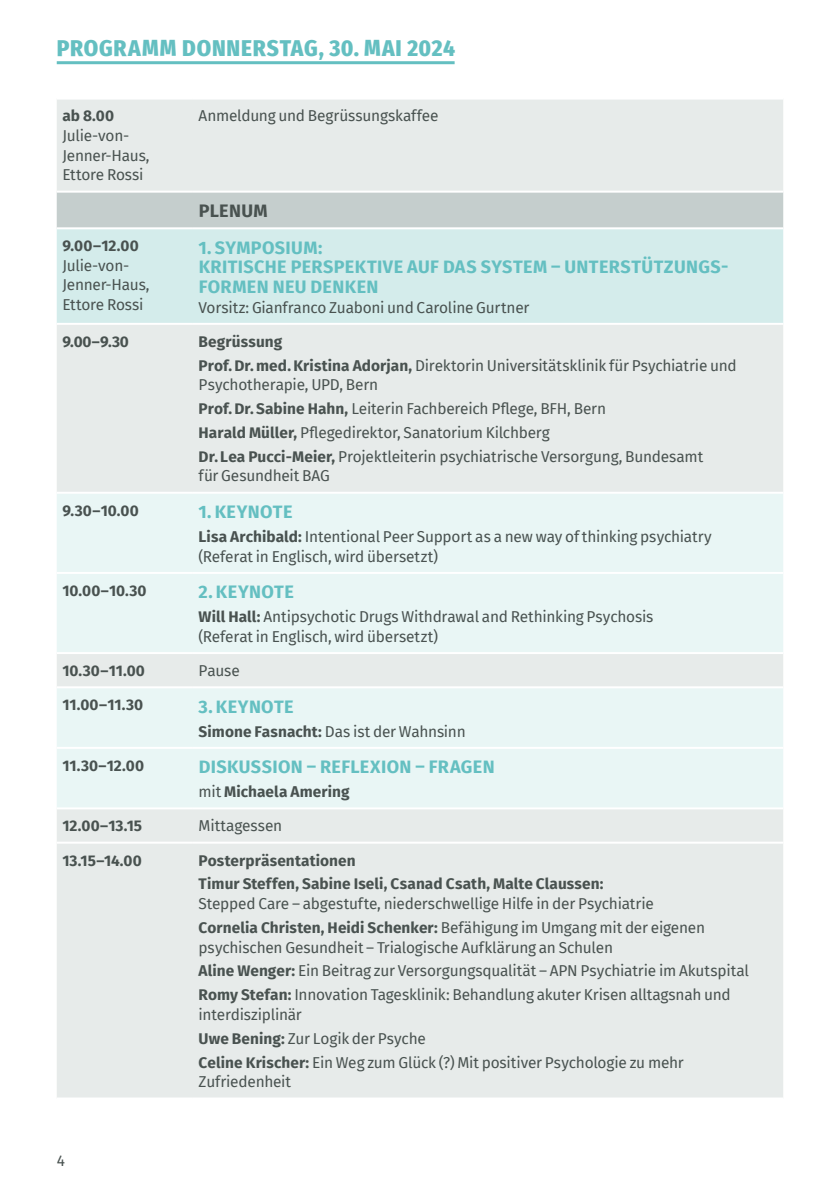
<style>
.page{position:relative;width:840px;height:1191px;background:#fff}
.page>*{position:absolute;margin:0;border:0;box-sizing:border-box;transform-origin:0 0}
.t1{font:800 23px "Fira Sans Condensed";letter-spacing:.035em;color:#64bfc1}
.t2{font:700 18px/19.6px "Fira Sans";letter-spacing:.02em;color:#64bfc1}
.t3{font:700 18px "Fira Sans";letter-spacing:.02em;color:#495250}
.t4{font:15.4px/23.8px "Fira Sans";letter-spacing:-.015em;color:#495250}
.t5{font:700 15.4px/23.8px "Fira Sans";letter-spacing:.005em;color:#495250}
.s1{font-weight:700}
.s2{font-weight:400}
</style>
<div class="page">
<hr style="left:57px;top:61px;width:397px;height:3px;background:#64bfc1">
<div style="left:57px;top:100px;width:725px;height:997px;background:#e7ebea"></div>
<div style="left:57px;top:193px;width:725px;height:34px;background:#c5cecd"></div>
<div style="left:57px;top:229px;width:725px;height:94px;background:#d4eceb"></div>
<svg style="left:57px;top:494px;width:725px;height:313px;background:#e8f4f3"></svg>
<hr style="left:57px;top:747px;width:136px;height:2px;background:#fff">
<hr style="left:193px;top:747px;width:589px;height:2px;background:#fff">
<hr style="left:57px;top:841px;width:136px;height:2px;background:#fff">
<hr style="left:193px;top:841px;width:589px;height:2px;background:#fff">
<hr style="left:57px;top:191px;width:136px;height:2px;background:#fff">
<hr style="left:193px;top:191px;width:589px;height:2px;background:#fff">
<hr style="left:57px;top:572px;width:136px;height:2px;background:#fff">
<hr style="left:193px;top:572px;width:589px;height:2px;background:#fff">
<hr style="left:57px;top:652px;width:136px;height:2px;background:#fff">
<hr style="left:193px;top:652px;width:589px;height:2px;background:#fff">
<hr style="left:57px;top:807px;width:136px;height:2px;background:#fff">
<hr style="left:193px;top:807px;width:589px;height:2px;background:#fff">
<hr style="left:57px;top:227px;width:136px;height:2px;background:#fff">
<hr style="left:193px;top:227px;width:589px;height:2px;background:#fff">
<hr style="left:57px;top:323px;width:136px;height:2px;background:#fff">
<hr style="left:193px;top:323px;width:589px;height:2px;background:#fff">
<hr style="left:57px;top:492px;width:136px;height:2px;background:#fff">
<hr style="left:193px;top:492px;width:589px;height:2px;background:#fff">
<hr style="left:57px;top:686px;width:136px;height:2px;background:#fff">
<hr style="left:193px;top:686px;width:589px;height:2px;background:#fff">
<h1 class="t1" style="left:57px;top:28px;width:399px">PROGRAMM DONNERSTAG, 30. MAI 2024</h1>
<p class="t5" style="left:62px;top:103px;width:53px">ab 8.00</p>
<p class="t4" style="left:62px;top:125px;width:89px;line-height:19.6px">Julie-von-<br>Jenner-Haus,<br>Ettore Rossi</p>
<p class="t5" style="left:62px;top:233px;width:78px">9.00–12.00</p>
<p class="t4" style="left:62px;top:255px;width:89px;line-height:19.6px">Julie-von-<br>Jenner-Haus,<br>Ettore Rossi</p>
<p class="t4" style="left:198px;top:104px;width:241px">Anmeldung und Begrüssungskaffee</p>
<p class="t3" style="left:199px;top:195px;width:70px">PLENUM</p>
<p class="t2" style="left:198px;top:236px;width:531px">1. SYMPOSIUM:<br>KRITISCHE PERSPEKTIVE AUF DAS SYSTEM – UNTERSTÜTZUNGS-<br>FORMEN NEU DENKEN</p>
<p class="t4" style="left:198px;top:295px;width:332px">Vorsitz: Gianfranco Zuaboni und Caroline Gurtner</p>
<p class="t5" style="left:62px;top:328px;width:68px">9.00–9.30</p>
<p class="t4" style="left:198px;top:329px;width:539px"><span class="s1">Begrüssung<br>Prof.Dr. med.Kristina Adorjan,</span> Direktorin Universitätsklinik für Psychiatrie und</p>
<p class="t4" style="left:198px;top:372px;width:506px">Psychotherapie, UPD, Bern<br><span class="s1">Prof. Dr. Sabine Hahn,</span> Leiterin Fachbereich Pflege, BFH, Bern<br><span class="s1">Harald Müller,</span> Pflegedirektor, Sanatorium Kilchberg<br><span class="s1">Dr. Lea Pucci-Meier,</span> Projektleiterin psychiatrische Versorgung, Bundesamt</p>
<p class="t4" style="left:198px;top:464px;width:132px">für Gesundheit BAG</p>
<p class="t5" style="left:62px;top:497px;width:78px">9.30–10.00</p>
<p class="t2" style="left:198px;top:501px;width:95px">1. KEYNOTE</p>
<p class="t4" style="left:198px;top:526px;width:514px;line-height:19.6px"><span class="s1">Lisa Archibald:</span> Intentional Peer Support as a new way of thinking psychiatry (Referat in Englisch, wird übersetzt)</p>
<p class="t5" style="left:62px;top:577px;width:86px">10.00–10.30</p>
<p class="t2" style="left:198px;top:581px;width:97px">2. KEYNOTE</p>
<p class="t4" style="left:198px;top:606px;width:456px;line-height:19.6px"><span class="s1">Will Hall:</span> Antipsychotic Drugs Withdrawal and Rethinking Psychosis (Referat in Englisch, wird übersetzt)</p>
<p class="t5" style="left:62px;top:657px;width:84px">10.30–11.00</p>
<p class="t4" style="left:198px;top:658px;width:43px">Pause</p>
<p class="t5" style="left:62px;top:692px;width:82px">11.00–11.30</p>
<p class="t2" style="left:198px;top:695px;width:96px">3. KEYNOTE</p>
<p class="t4" style="left:198px;top:719px;width:268px"><span class="s1">Simone Fasnacht:</span> Das ist der Wahnsinn</p>
<p class="t5" style="left:62px;top:752px;width:83px">11.30–12.00</p>
<p class="t2" style="left:199px;top:756px;width:297px">DISKUSSION – REFLEXION – FRAGEN</p>
<p class="t5" style="left:198px;top:778px;width:152px"><span class="s2">mit</span> Michaela Amering</p>
<p class="t5" style="left:62px;top:813px;width:81px">12.00–13.15</p>
<p class="t4" style="left:198px;top:813px;width:85px">Mittagessen</p>
<p class="t5" style="left:62px;top:847px;width:81px">13.15–14.00</p>
<p class="t5" style="left:198px;top:847px;width:406px">Posterpräsentationen<br>Timur Steffen, Sabine Iseli, Csanad Csath, Malte Claussen:</p>
<p class="t4" style="left:198px;top:891px;width:507px">Stepped Care – abgestufte, niederschwellige Hilfe in der Psychiatrie<br><span class="s1">Cornelia Christen, Heidi Schenker:</span> Befähigung im Umgang mit der eigenen</p>
<p class="t4" style="left:198px;top:934px;width:551px">psychischen Gesundheit – Trialogische Aufklärung an Schulen<br><span class="s1">Aline Wenger:</span> Ein Beitrag zur Versorgungsqualität – APN Psychiatrie im Akutspital<br><span class="s1">Romy Stefan:</span> Innovation Tagesklinik: Behandlung akuter Krisen alltagsnah und</p>
<p class="t4" style="left:198px;top:1002px;width:486px">interdisziplinär<br><span class="s1">Uwe Bening:</span> Zur Logik der Psyche<br><span class="s1">Celine Krischer:</span> Ein Weg zum Glück (?) Mit positiver Psychologie zu mehr</p>
<p class="t4" style="left:198px;top:1069px;width:94px">Zufriedenheit</p>
<p class="t4" style="left:57px;top:1148px;width:10px">4</p>
</div>
